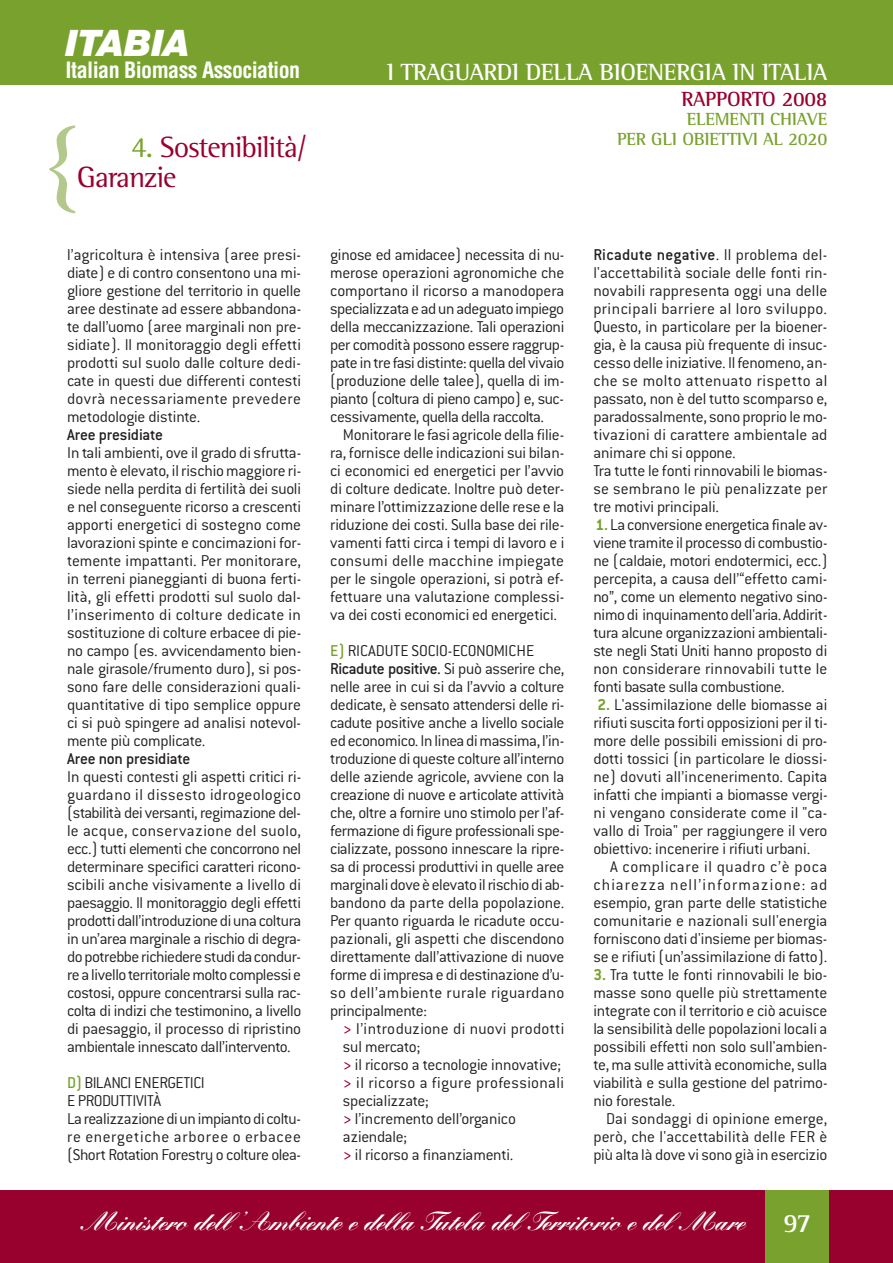
<style>
.page{position:relative;width:893px;height:1263px;background:#fff}
.page>*{position:absolute;margin:0;border:0;box-sizing:border-box;transform-origin:0 0}
.t1{font:88.05px "Rotis Serif";color:#b3c88b}
.t2{font:italic 900 36.6px "Helvetica Neue";color:#fff}
.t3{font:30px "Rotis Semi Serif";letter-spacing:-.03em;color:#98012d}
.t4{font:700 27px "Rotis Semi Serif";color:#fff}
.t5{font:900 25.5px "Kuenstler Script";letter-spacing:-.02em;color:#fff}
.t6{font:700 24px "Rotis Semi Serif";letter-spacing:-.015em;color:#fff}
.t7{font:700 condensed 21.9px "Helvetica";letter-spacing:-.025em;color:#fff}
.t8{font:700 21px "Rotis Semi Serif";letter-spacing:-.015em;color:#98012d}
.t9{font:700 18px/19.5px "Rotis Semi Serif";letter-spacing:-.015em;color:#78a22d;text-align:right}
.t10{font:300 17.25px/18px "Conduit ITC";letter-spacing:-.01em;color:#231f20;text-align:justify}
.t11{font:500 17.25px "Conduit ITC";letter-spacing:-.01em;color:#231f20}
.t12{font:300 17.25px "Conduit ITC";letter-spacing:.065em;color:#231f20}
.t13{font:300 17.25px "Conduit ITC";letter-spacing:.035em;color:#231f20}
.s1{color:#78a22d}
.s2{font-weight:500;color:#78a22d}
.s3{font-weight:500}
.s4{font-weight:500;color:#98012d}
.s5{font-weight:700;color:#78a22d}
</style>
<div class="page">
<div style="left:0;top:1px;width:893px;height:84px;background:#78a22d"></div>
<div style="left:1px;top:1190px;width:892px;height:73px;background:#98012d"></div>
<div style="left:765px;top:1190px;width:64px;height:73px;background:#78a22d"></div>
<h2 class="t2" style="left:66px;top:30px;width:126px">ITABIA</h2>
<p class="t7" style="left:66px;top:58px;width:236px">Italian Biomass Association</p>
<h1 class="t1" style="left:39px;top:128px;width:47px">{</h1>
<h3 class="t3" style="left:131px;top:136px;width:177px"><span class="s1">4.</span> Sostenibilità/</h3>
<h3 class="t3" style="left:77px;top:167px;width:101px">Garanzie</h3>
<p class="t10" style="left:67px;top:248px;width:236px">l’agricoltura è intensiva (aree presi&shy;diate) e di contro consentono una mi&shy;gliore gestione del territorio in quelle aree destinate ad essere abbandona&shy;te dall’uomo (aree marginali non pre&shy;sidiate). Il monitoraggio degli effetti prodotti sul suolo dalle colture dedi&shy;cate in questi due differenti contesti dovrà necessariamente prevedere metodologie distinte.</p>
<p class="t11" style="left:67px;top:429px;width:98px">Aree presidiate</p>
<p class="t10" style="left:67px;top:446px;width:236px">In tali ambienti, ove il grado di sfrutta&shy;mento è elevato, il rischio maggiore ri&shy;siede nella perdita di fertilità dei suoli e nel conseguente ricorso a crescenti apporti energetici di sostegno come lavorazioni spinte e concimazioni for&shy;temente impattanti. Per monitorare, in terreni pianeggianti di buona ferti&shy;lità, gli effetti prodotti sul suolo dal&shy;l’inserimento di colture dedicate in sostituzione di colture erbacee di pie&shy;no campo (es. avvicendamento bien&shy;nale girasole/frumento duro), si pos&shy;sono fare delle considerazioni quali&shy;quantitative di tipo semplice oppure ci si può spingere ad analisi notevol&shy;mente più complicate.</p>
<p class="t11" style="left:67px;top:753px;width:125px">Aree non presidiate</p>
<p class="t10" style="left:67px;top:770px;width:236px">In questi contesti gli aspetti critici ri&shy;guardano il dissesto idrogeologico (stabilità dei versanti, regimazione del&shy;le acque, conservazione del suolo, ecc.) tutti elementi che concorrono nel determinare specifici caratteri ricono&shy;scibili anche visivamente a livello di paesaggio. Il monitoraggio degli effetti prodotti dall’introduzione di una coltura in un’area marginale a rischio di degra&shy;do potrebbe richiedere studi da condur&shy;re a livello territoriale molto complessi e costosi, oppure concentrarsi sulla rac&shy;colta di indizi che testimonino, a livello di paesaggio, il processo di ripristino ambientale innescato dall’intervento.</p>
<p class="t10" style="left:67px;top:1076px;width:236px;text-align:left"><span class="s2">D)</span> BILANCI ENERGETICI<br>E PRODUTTIVITÀ<br>La realizzazione di un impianto di coltu&shy;re energetiche arboree o erbacee (Short Rotation Forestry o colture olea-</p>
<h3 class="t6" style="left:387px;top:64px;width:442px">I TRAGUARDI DELLA BIOENERGIA IN ITALIA</h3>
<p class="t8" style="left:681px;top:92px;width:147px">RAPPORTO 2008</p>
<p class="t9" style="left:617px;top:111px;width:212px">ELEMENTI CHIAVE<br>PER GLI OBIETTIVI AL 2020</p>
<p class="t10" style="left:330px;top:248px;width:236px">ginose ed amidacee) necessita di nu&shy;merose operazioni agronomiche che comportano il ricorso a manodopera specializzata e ad un adeguato impiego della meccanizzazione. Tali operazioni per comodità possono essere raggrup&shy;pate in tre fasi distinte: quella del vivaio (produzione delle talee), quella di im&shy;pianto (coltura di pieno campo) e, suc&shy;cessivamente, quella della raccolta.</p>
<p class="t10" style="left:330px;top:428px;width:236px;text-indent:13px">Monitorare le fasi agricole della filie&shy;ra, fornisce delle indicazioni sui bilan&shy;ci economici ed energetici per l’avvio di colture dedicate. Inoltre può deter&shy;minare l’ottimizzazione delle rese e la riduzione dei costi. Sulla base dei rile&shy;vamenti fatti circa i tempi di lavoro e i consumi delle macchine impiegate per le singole operazioni, si potrà ef&shy;fettuare una valutazione complessi&shy;va dei costi economici ed energetici.</p>
<p class="t10" style="left:330px;top:644px;width:236px;text-align:left"><span class="s2">E)</span> RICADUTE SOCIO-ECONOMICHE <span class="s3">Ricadute positive.</span> Si può asserire che, nelle aree in cui si da l’avvio a colture dedicate, è sensato attendersi delle ri&shy;cadute positive anche a livello sociale edeconomico. In linea di massima, l’in&shy;troduzione di queste colture all’interno delle aziende agricole, avviene con la creazione di nuove e articolate attività che, oltre a fornire uno stimolo per l’af&shy;fermazione di figure professionali spe&shy;cializzate, possono innescare la ripre&shy;sa di processi produttivi in quelle aree marginali dove è elevato il rischio di ab&shy;bandono da parte della popolazione.<br>Per quanto riguarda le ricadute occu&shy;pazionali, gli aspetti che discendono direttamente dall’attivazione di nuove forme di impresa e di destinazione d’u&shy;so dell’ambiente rurale riguardano principalmente:</p>
<p class="t10" style="left:343px;top:1022px;width:223px;text-align:left"><span class="s4">&gt;</span> l’introduzione di nuovi prodotti sul mercato;<br><span class="s4">&gt;</span> il ricorso a tecnologie innovative; <span class="s4">&gt;</span> il ricorso a figure professionali specializzate;<br><span class="s4">&gt;</span> l’incremento dell’organico aziendale;<br><span class="s4">&gt;</span> il ricorso a finanziamenti.</p>
<p class="t10" style="left:593px;top:248px;width:236px;text-align:left"><span class="s3">Ricadute negative</span>. Il problema del&shy;l'accettabilità sociale delle fonti rin&shy;novabili rappresenta oggi una delle principali barriere al loro sviluppo.<br>Questo, in particolare per la bioener&shy;gia, è la causa più frequente di insuc&shy;cesso delle iniziative. Il fenomeno, an&shy;che se molto attenuato rispetto al passato, non è del tutto scomparso e, paradossalmente, sono proprio le mo&shy;tivazioni di carattere ambientale ad animare chi si oppone.<br>Tra tutte le fonti rinnovabili le biomas&shy;se sembrano le più penalizzate per tre motivi principali.</p>
<p class="t10" style="left:593px;top:518px;width:236px"><span class="s5">1.</span> La conversione energetica finale av&shy;viene tramite il processo di combustio&shy;ne (caldaie, motori endotermici, ecc.) percepita, a causa dell’“effetto cami&shy;no”, come un elemento negativo sino&shy;nimodi inquinamento dell'aria. Addirit&shy;tura alcune organizzazioni ambientali&shy;ste negli Stati Uniti hanno proposto di non considerare rinnovabili tutte le fonti basate sulla combustione.</p>
<p class="t10" style="left:597px;top:698px;width:232px"><span class="s5">2.</span> L'assimilazione delle biomasse ai</p>
<p class="t10" style="left:593px;top:716px;width:236px">rifiuti suscita forti opposizioni per il ti-</p>
<p class="t10" style="left:593px;top:734px;width:236px">more delle possibili emissioni di pro-</p>
<p class="t10" style="left:593px;top:752px;width:235px">dotti tossici (in particolare le diossi-</p>
<p class="t10" style="left:593px;top:770px;width:236px">ne) dovuti all’incenerimento. Capita</p>
<p class="t10" style="left:593px;top:788px;width:236px">infatti che impianti a biomasse vergi-</p>
<p class="t10" style="left:593px;top:806px;width:235px">ni vengano considerate come il "ca-</p>
<p class="t10" style="left:593px;top:824px;width:236px">vallo di Troia" per raggiungere il vero</p>
<p class="t10" style="left:593px;top:842px;width:218px">obiettivo: incenerire i rifiuti urbani.</p>
<p class="t13" style="left:610px;top:861px;width:219px">A complicare il quadro c’è poca</p>
<p class="t12" style="left:593px;top:879px;width:236px">chiarezza nell’informazione: ad</p>
<p class="t10" style="left:593px;top:896px;width:235px">esempio, gran parte delle statistiche</p>
<p class="t10" style="left:593px;top:914px;width:235px">comunitarie e nazionali sull'energia</p>
<p class="t10" style="left:593px;top:932px;width:236px">forniscono dati d'insieme per biomas-</p>
<p class="t10" style="left:593px;top:950px;width:236px">se e rifiuti (un’assimilazione di fatto).</p>
<p class="t10" style="left:593px;top:968px;width:236px"><span class="s5">3.</span> Tra tutte le fonti rinnovabili le bio&shy;masse sono quelle più strettamente integrate con il territorio e ciò acuisce la sensibilità delle popolazioni locali a possibili effetti non solo sull'ambien&shy;te, ma sulle attività economiche, sulla viabilità e sulla gestione del patrimo&shy;nio forestale.</p>
<p class="t10" style="left:593px;top:1112px;width:236px;text-indent:13px">Dai sondaggi di opinione emerge, però, che l'accettabilità delle FER è più alta là dove vi sono già in esercizio</p>
<h3 class="t5" style="left:81px;top:1212px;width:666px">Ministero dell ’Ambiente e della Tutela del Territorio e del Mare</h3>
<h3 class="t4" style="left:783px;top:1213px;width:30px">97</h3>
</div>
